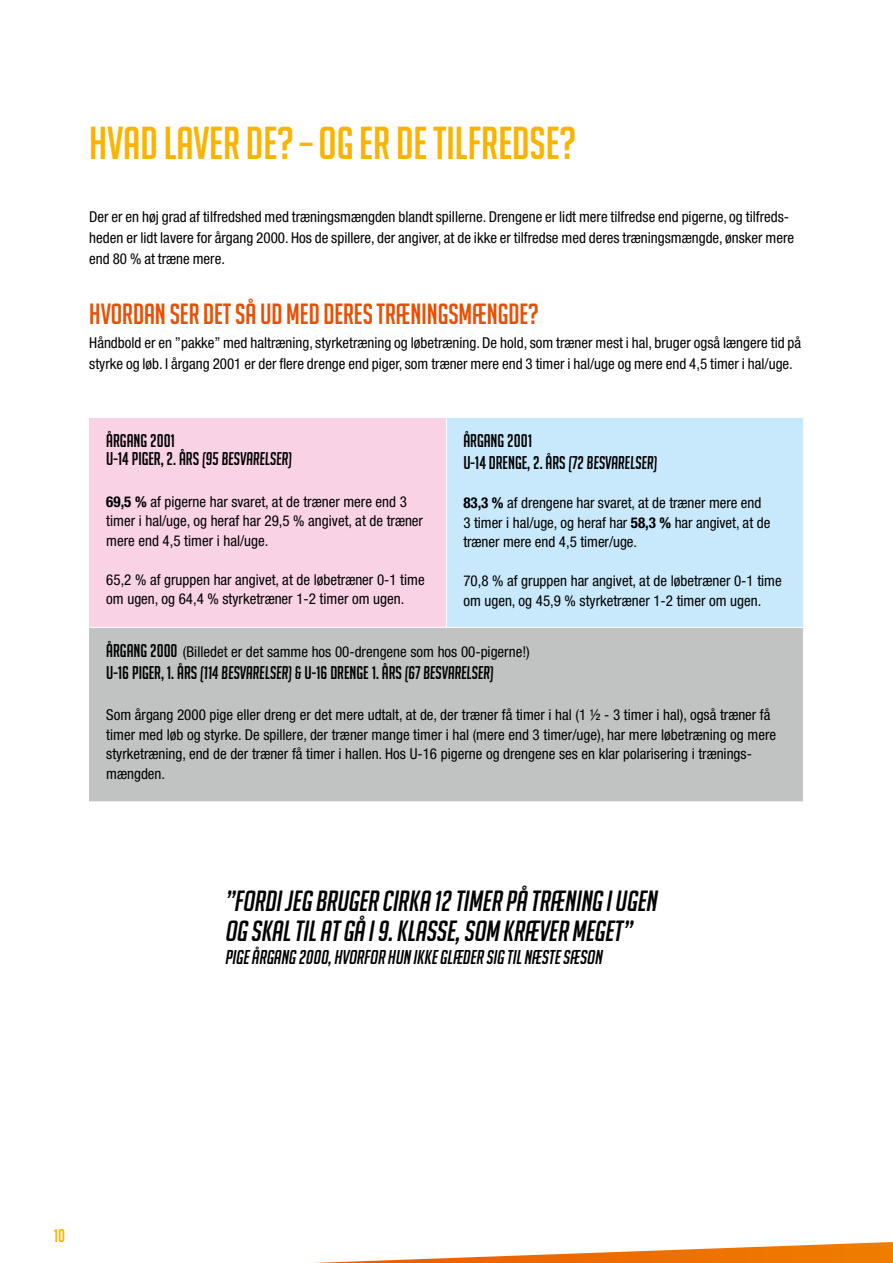
<style>
.page{position:relative;width:893px;height:1263px;background:#fff}
.page>*{position:absolute;margin:0;border:0;box-sizing:border-box;transform-origin:0 0}
.t1{font:45px "Big Noodle Titling";color:#fab400}
.t2{font:italic 28.5px/30px "Big Noodle Titling";color:#000}
.t3{font:28.5px "Big Noodle Titling";color:#e94f04}
.t4{font:italic 19.5px "Big Noodle Titling";color:#000}
.t5{font:18px/18px "Big Noodle Titling";color:#000}
.t6{font:18px "Big Noodle Titling";color:#fab400}
.t7{font:condensed 15px/19.5px "Helvetica Neue LT Std";color:#000}
.s1{font-style:italic}
.s2{font-family:"Helvetica Neue LT";font-weight:700}
.s3{font-family:"Big Noodle Titling";font-stretch:normal;font-size:18px}
</style>
<div class="page">
<svg style="left:314px;top:1242px;width:579px;height:21px"></svg>
<div style="left:89px;top:417px;width:357px;height:210px;background:#f9d2e5"></div>
<div style="left:446px;top:417px;width:357px;height:210px;background:#c8e8fb"></div>
<div style="left:89px;top:627px;width:714px;height:175px;background:#c1c2c2"></div>
<hr style="left:89px;top:417px;width:357px;height:1px;background:#fff">
<hr style="left:89px;top:801px;width:357px;height:1px;background:#fff">
<hr style="left:446px;top:801px;width:358px;height:1px;background:#fff">
<hr style="left:446px;top:417px;width:358px;height:1px;background:#fff">
<hr style="left:89px;top:627px;width:357px;height:1px;background:#fff">
<hr style="left:446px;top:627px;width:358px;height:1px;background:#fff">
<hr style="left:446px;top:418px;width:1px;height:209px;background:#fff">
<h1 class="t1" style="left:89px;top:119px;width:489px">HVAD LAVER DE? – OG ER DE TILFREDSE?</h1>
<p class="t7" style="left:89px;top:206px;width:706px;line-height:21px">Der er en høj grad af tilfredshed med træningsmængden blandt spillerne. Drengene er lidt mere tilfredse end pigerne, og tilfreds&shy;heden er lidt lavere for årgang 2000. Hos de spillere, der angiver, at de ikke er tilfredse med deres træningsmængde, ønsker mere end 80 % at træne mere.</p>
<h2 class="t3" style="left:89px;top:298px;width:451px">HVORDAN SER DET SÅ UD MED DERES TRÆNINGSMÆNGDE?</h2>
<p class="t7" style="left:89px;top:332px;width:713px;line-height:21px">Håndbold er en ”pakke” med haltræning, styrketræning og løbetræning. De hold, som træner mest i hal, bruger også længere tid på styrke og løb. I årgang 2001 er der flere drenge end piger, som træner mere end 3 timer i hal/uge og mere end 4,5 timer i hal/uge.</p>
<p class="t5" style="left:106px;top:432px;width:187px">ÅRGANG 2001<br>U-14 PIGER, 2. ÅRS <span class="s1">(95 BESVARELSER)</span></p>
<p class="t7" style="left:106px;top:491px;width:318px"><span class="s2">69,5 %</span> af pigerne har svaret, at de træner mere end 3 timer i hal/uge, og heraf har 29,5 % angivet, at de træner mere end 4,5 timer i hal/uge.</p>
<p class="t7" style="left:106px;top:569px;width:320px">65,2 % af gruppen har angivet, at de løbetræner 0-1 time om ugen, og 64,4 % styrketræner 1-2 timer om ugen.</p>
<p class="t5" style="left:463px;top:430px;width:196px;line-height:21.6px">ÅRGANG 2001<br>U-14 DRENGE, 2. ÅRS <span class="s1">(72 BESVARELSER)</span></p>
<p class="t7" style="left:463px;top:493px;width:308px"><span class="s2">83,3 %</span> af drengene har svaret, at de træner mere end<br>3 timer i hal/uge, og heraf har <span class="s2">58,3 %</span> har angivet, at de træner mere end 4,5 timer/uge.</p>
<p class="t7" style="left:463px;top:571px;width:320px">70,8 % af gruppen har angivet, at de løbetræner 0-1 time om ugen, og 45,9 % styrketræner 1-2 timer om ugen.</p>
<p class="t7" style="left:106px;top:642px;width:425px"><span class="s3">ÅRGANG 2000</span> (Billedet er det samme hos 00-drengene som hos 00-pigerne!)</p>
<p class="t5" style="left:106px;top:663px;width:389px">U-16 PIGER, 1. ÅRS <span class="s1">(114 BESVARELSER)</span> &amp; U-16 DRENGE 1. ÅRS <span class="s1">(67 BESVARELSER)</span></p>
<p class="t7" style="left:106px;top:705px;width:671px">Som årgang 2000 pige eller dreng er det mere udtalt, at de, der træner få timer i hal (1 ½ - 3 timer i hal), også træner få timer med løb og styrke. De spillere, der træner mange timer i hal (mere end 3 timer/uge), har mere løbetræning og mere styrketræning, end de der træner få timer i hallen. Hos U-16 pigerne og drengene ses en klar polarisering i trænings&shy;mængden.</p>
<h2 class="t2" style="left:225px;top:885px;width:438px">”FORDIJEG BRUGER CIRKA 12 TIMER PÅ TRÆNING IUGEN<br>OG SKALTILATGÅ I9.KLASSE,SOM KRÆVER MEGET”</h2>
<h3 class="t4" style="left:225px;top:947px;width:382px">PIGEÅRGANG 2000,HVORFOR HUN IKKEGLÆDER SIG TILNÆSTESÆSON</h3>
<p class="t6" style="left:54px;top:1226px;width:13px">10</p>
</div>
